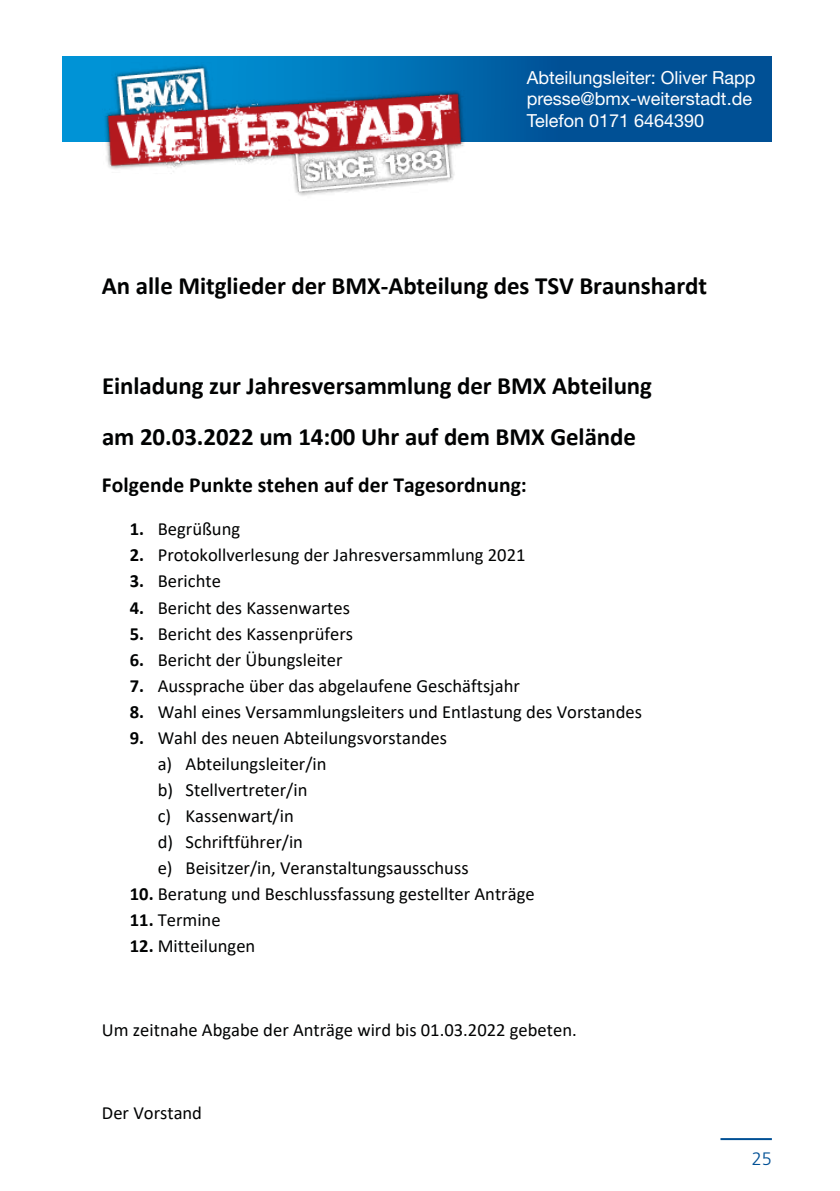
<style>
.page{position:relative;width:840px;height:1191px;background:#fff}
.page>*{position:absolute;margin:0;border:0;box-sizing:border-box;transform-origin:0 0}
.t1{font:700 24.8px/50.2px "Calibri";letter-spacing:-.005em;color:#010202}
.t2{font:700 21.6px "Calibri";letter-spacing:.005em;color:#010202}
.t3{font:18.6px/26px "Calibri";color:#010202}
.t4{font:18px/21.6px "Helvetica Neue LT Std";color:#fff}
.t5{font:300 18px "Frutiger LT Std";color:#005095}
.s1{font-weight:700}
</style>
<div class="page">
<hr style="left:720px;top:1138px;width:51px;height:2px;background:#005095">
<div style="left:62px;top:57px;width:709px;height:85px;background:linear-gradient(to right,#009cde,#004288)"></div>
<img style="left:102px;top:62px;width:366px;height:134px">
<p class="t4" style="left:526px;top:66px;width:230px">Abteilungsleiter: Oliver Rapp presse@bmx-weiterstadt.de<br>Telefon 0171 6464390</p>
<h1 class="t1" style="left:102px;top:260px;width:606px">An alle Mitglieder der BMX-Abteilung des TSV Braunshardt</h1>
<h1 class="t1" style="left:102px;top:361px;width:551px">Einladung zur Jahresversammlung der BMX Abteilung am 20.03.2022 um 14:00 Uhr auf dem BMX Gelände</h1>
<p class="t2" style="left:102px;top:470px;width:426px">Folgende Punkte stehen auf der Tagesordnung:</p>
<p class="t3" style="left:130px;top:515px;width:112px"><span class="s1">1.</span> Begrüßung</p>
<p class="t3" style="left:130px;top:541px;width:397px"><span class="s1">2.</span> Protokollverlesung der Jahresversammlung 2021</p>
<p class="t3" style="left:130px;top:567px;width:93px"><span class="s1">3.</span> Berichte</p>
<p class="t3" style="left:130px;top:594px;width:221px"><span class="s1">4.</span> Bericht des Kassenwartes</p>
<p class="t3" style="left:130px;top:620px;width:225px"><span class="s1">5.</span> Bericht des Kassenprüfers</p>
<p class="t3" style="left:130px;top:646px;width:214px"><span class="s1">6.</span> Bericht der Übungsleiter</p>
<p class="t3" style="left:130px;top:672px;width:391px"><span class="s1">7.</span> Aussprache über das abgelaufene Geschäftsjahr</p>
<p class="t3" style="left:130px;top:698px;width:513px"><span class="s1">8.</span> Wahl eines Versammlungsleiters und Entlastung des Vorstandes</p>
<p class="t3" style="left:158px;top:724px;width:312px;text-indent:-28px"><span class="s1">9.</span> Wahl des neuen Abteilungsvorstandes<br>a) Abteilungsleiter/in<br>b) Stellvertreter/in<br>c) Kassenwart/in<br>d) Schriftführer/in<br>e) Beisitzer/in, Veranstaltungsausschuss</p>
<p class="t3" style="left:130px;top:880px;width:406px"><span class="s1">10.</span> Beratung und Beschlussfassung gestellter Anträge</p>
<p class="t3" style="left:130px;top:906px;width:92px"><span class="s1">11.</span> Termine</p>
<p class="t3" style="left:130px;top:932px;width:127px"><span class="s1">12.</span> Mitteilungen</p>
<p class="t3" style="left:102px;top:1016px;width:476px">Um zeitnahe Abgabe der Anträge wird bis 01.03.2022 gebeten.</p>
<p class="t3" style="left:102px;top:1099px;width:102px">Der Vorstand</p>
<p class="t5" style="left:751px;top:1148px;width:22px">25</p>
</div>
